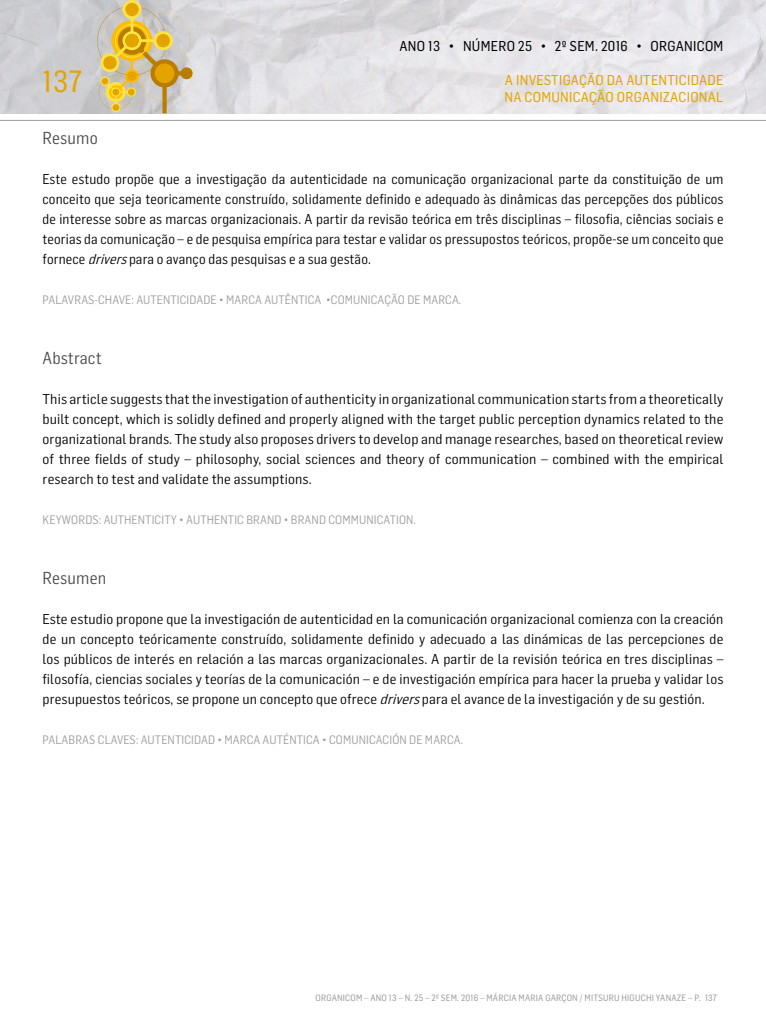
<style>
.page{position:relative;width:766px;height:1021px;background:#fff}
.page>*{position:absolute;margin:0;border:0;box-sizing:border-box;transform-origin:0 0}
.t1{font:30px "Flama Semicondensed Basic";color:#e4a400}
.t2{font:17px "Flama Semicondensed";letter-spacing:.01em;color:#4a4a49}
.t3{font:14px/20px "Flama Semicondensed";letter-spacing:.01em;color:#000;text-align:justify}
.t4{font:14px/20px "Flama Semicondensed";letter-spacing:.01em;color:#000;text-align:justify;scale:1.04 1}
.t5{font:14px/16.8px "Flama Semicondensed Basic";letter-spacing:.02em;color:#e4a400}
.t6{font:14px "Flama Semicondensed Basic";letter-spacing:.02em;color:#000}
.t7{font:12px "Flama Semicondensed";letter-spacing:.01em;color:#9d9d9c}
.t8{font:9px "Flama Semicondensed Basic";letter-spacing:.02em;color:#9d9d9c}
.s1{font-style:italic}
</style>
<div class="page">
<img style="left:0;top:0;width:765px;height:113px">
<hr style="left:0;top:120px;width:765px;height:1px;background:#9d9d9c">
<svg style="left:97px;top:0;width:95px;height:113px;background:#d3c088"></svg>
<p class="t6" style="left:399px;top:37px;width:325px">ANO 13 • NÚMERO 25 • 2º SEM. 2016 • ORGANICOM</p>
<p class="t5" style="left:504px;top:71px;width:220px">A INVESTIGAÇÃO DA AUTENTICIDADE<br>NA COMUNICAÇÃO ORGANIZACIONAL</p>
<h1 class="t1" style="left:43px;top:62px;width:42px">137</h1>
<p class="t2" style="left:43px;top:127px;width:57px">Resumo</p>
<p class="t3" style="left:43px;top:168px;width:682px">Este estudo propõe que a investigação da autenticidade na comunicação organizacional parte da constituição de um conceito que seja teoricamente construído, solidamente definido e adequado às dinâmicas das percepções dos públicos de interesse sobre as marcas organizacionais. A partir da revisão teórica em três disciplinas – filosofia, ciências sociais e teorias da comunicação – e de pesquisa empírica para testar e validar os pressupostos teóricos, propõe-se um conceito que fornece <span class="s1">drivers</span>para o avanço das pesquisas e a sua gestão.</p>
<p class="t7" style="left:43px;top:292px;width:420px">PALAVRAS-CHAVE: AUTENTICIDADE • MARCA AUTÊNTICA •COMUNICAÇÃO DE MARCA.</p>
<p class="t2" style="left:43px;top:347px;width:61px">Abstract</p>
<p class="t4" style="left:43px;top:388px;width:656px">This article suggests that the investigation of authenticity in organizational communication starts from a theoretically built concept, which is solidly defined and properly aligned with the target public perception dynamics related to the organizational brands. The study also proposes drivers to develop and manage researches, based on theoretical review of three fields of study – philosophy, social sciences and theory of communication – combined with the empirical research to test and validate the assumptions.</p>
<p class="t7" style="left:43px;top:512px;width:375px">KEYWORDS: AUTHENTICITY • AUTHENTIC BRAND • BRAND COMMUNICATION.</p>
<p class="t2" style="left:43px;top:567px;width:65px">Resumen</p>
<p class="t3" style="left:43px;top:608px;width:682px">Este estudio propone que la investigación de autenticidad en la comunicación organizacional comienza con la creación de un concepto teóricamente construído, solidamente definido y adecuado a las dinámicas de las percepciones de los públicos de interés en relación a las marcas organizacionales. A partir de la revisión teórica en tres disciplinas – filosofía, ciencias sociales y teorías de la comunicación – e de investigación empírica para hacer la prueba y validar los presupuestos teóricos, se propone un concepto que ofrece <span class="s1">drivers</span>para el avance de la investigación y de su gestión.</p>
<p class="t7" style="left:43px;top:732px;width:422px">PALABRAS CLAVES: AUTENTICIDAD • MARCA AUTÉNTICA • COMUNICACIÓN DE MARCA.</p>
<p class="t8" style="left:315px;top:992px;width:403px">ORGANICOM – ANO 13 – N. 25 – 2º SEM. 2016 – MÁRCIA MARIA GARÇON / MITSURU HIGUCHI YANAZE – P. 137</p>
</div>
